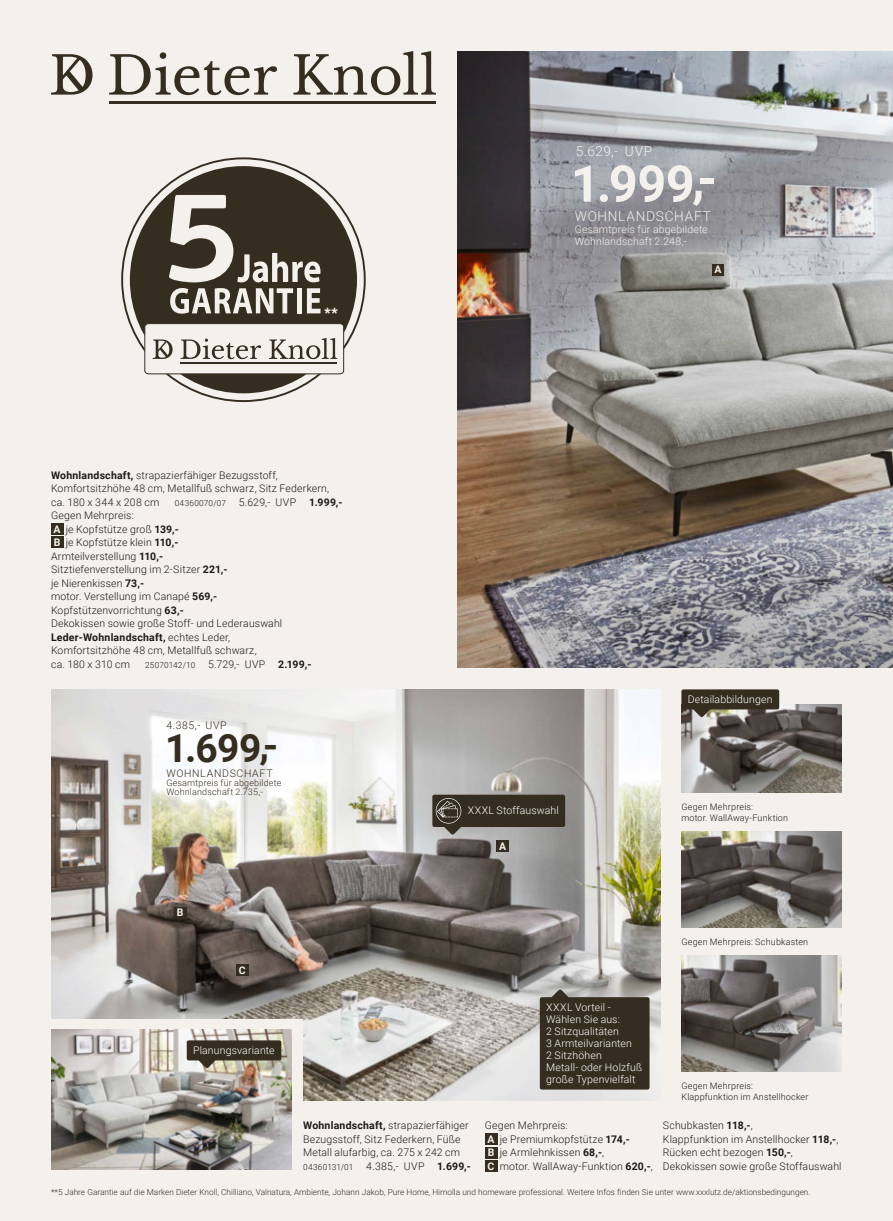
<style>
.page{position:relative;width:893px;height:1221px;background:#fff}
.page>*{position:absolute;margin:0;border:0;box-sizing:border-box;transform-origin:0 0}
.t1{font:700 50.7px "Roboto";color:#f4f1ec}
.t2{font:700 39px "Roboto";color:#362d21}
.t3{font:700 17.1px "Helvetica Neue LT Pro";color:#f4f1ec}
.t4{font:300 13.65px "Roboto";letter-spacing:.05em;color:#f4f1ec}
.t5{font:300 10.5px/13.5px "Roboto";letter-spacing:.015em;color:#1a1a18}
.t6{font:300 10.5px/12px "Roboto";letter-spacing:.015em;color:#fff}
.t7{font:300 10.5px/12px "Roboto";letter-spacing:.015em;color:#f4f1ec}
.t8{font:300 10.5px "Roboto";letter-spacing:.065em;color:#362d21}
.t9{font:700 10.5px "Roboto";color:#f4f1ec}
.t10{font:300 9px/11.2px "Roboto";letter-spacing:.02em;color:#1a1a18}
.t11{font:300 9px/9px "Roboto";letter-spacing:.02em;color:#362d21}
.t12{font:300 8.25px "Roboto";color:#362d21}
.t13{font:300 8.25px "Roboto";letter-spacing:.015em;color:#1a1a18}
.t14{font:300 8.25px "Roboto";letter-spacing:.035em;color:#1a1a18}
.s1{font-weight:700}
.s2{font-size:10.5px}
.s3{font-weight:700;font-size:10.5px}
.s4{font-weight:700;color:#f4f1ec}
</style>
<div class="page">
<div style="left:0;top:0;width:893px;height:1220px;background:#f4f1ec"></div>
<img style="left:457px;top:51px;width:436px;height:616px">
<div style="left:51px;top:523px;width:12px;height:12px;background:#362d21"></div>
<div style="left:51px;top:536px;width:12px;height:12px;background:#362d21"></div>
<img style="left:51px;top:689px;width:609px;height:411px">
<img style="left:681px;top:704px;width:161px;height:88px">
<img style="left:681px;top:831px;width:161px;height:96px">
<img style="left:681px;top:955px;width:161px;height:116px">
<svg style="left:540px;top:988px;width:109px;height:101px"></svg>
<svg style="left:432px;top:794px;width:133px;height:41px"></svg>
<div style="left:130px;top:166px;width:227px;height:227px;background:#362d21;border-radius:50%"></div>
<svg style="left:144px;top:323px;width:201px;height:52px"></svg>
<div style="left:297px;top:288px;width:5px;height:25px;background:#f4f1ec"></div>
<svg style="left:307px;top:288px;width:13px;height:25px"></svg>
<svg style="left:169px;top:195px;width:151px;height:87px"></svg>
<svg style="left:170px;top:288px;width:123px;height:25px"></svg>
<svg style="left:109px;top:52px;width:168px;height:43px"></svg>
<svg style="left:293px;top:51px;width:143px;height:44px"></svg>
<hr style="left:109px;top:101px;width:327px;height:3px;background:#362d21">
<svg style="left:51px;top:54px;width:42px;height:41px"></svg>
<div style="left:7px;top:1018px;width:296px;height:151px;background:#f4f1ec"></div>
<img style="left:51px;top:1029px;width:241px;height:140px">
<div style="left:485px;top:1133px;width:12px;height:11px;background:#362d21"></div>
<div style="left:485px;top:1146px;width:12px;height:12px;background:#362d21"></div>
<div style="left:485px;top:1160px;width:12px;height:11px;background:#362d21"></div>
<div style="left:497px;top:840px;width:12px;height:11px;background:#362d21"></div>
<div style="left:174px;top:906px;width:12px;height:12px;background:#362d21"></div>
<div style="left:712px;top:264px;width:12px;height:11px;background:#362d21"></div>
<div style="left:236px;top:964px;width:12px;height:12px;background:#362d21"></div>
<svg style="left:681px;top:689px;width:98px;height:28px"></svg>
<svg style="left:187px;top:1040px;width:94px;height:28px"></svg>
<h3 class="t4" style="left:576px;top:142px;width:78px">5.629,- UVP</h3>
<h1 class="t1" style="left:571px;top:148px;width:147px">1.999,-</h1>
<h3 class="t4" style="left:575px;top:207px;width:137px">WOHNLANDSCHAFT</h3>
<p class="t7" style="left:575px;top:223px;width:134px">Gesamtpreis für abgebildete<br>Wohnlandschaft 2.248,-</p>
<h3 class="t3" style="left:324px;top:303px;width:15px">**</h3>
<p class="t5" style="left:51px;top:468px;width:280px"><span class="s1">Wohnlandschaft,</span> strapazierfähiger Bezugsstoff,<br>Komfortsitzhöhe 48 cm, Metallfuß schwarz, Sitz Federkern, ca. 180 x 344 x 208 cm</p>
<p class="t14" style="left:175px;top:497px;width:169px">04360070/07 <span class="s2">5.629,- UVP</span> <span class="s3">1.999,-</span></p>
<p class="t5" style="left:51px;top:508px;width:233px">Gegen Mehrpreis:<br><span class="s4">A</span> je Kopfstütze groß <span class="s1">139,-<br></span><span class="s4">B</span> je Kopfstütze klein <span class="s1">110,-<br></span>Armteilverstellung <span class="s1">110,-<br></span>Sitztiefenverstellung im 2-Sitzer <span class="s1">221,-<br></span>je Nierenkissen <span class="s1">73,-<br></span>motor. Verstellung im Canapé <span class="s1">569,-<br></span>Kopfstützenvorrichtung <span class="s1">63,-<br></span>Dekokissen sowie große Stoff- und Lederauswahl<br><span class="s1">Leder-Wohnlandschaft,</span> echtes Leder,<br>Komfortsitzhöhe 48 cm, Metallfuß schwarz,<br>ca. 180 x 310 cm</p>
<p class="t13" style="left:145px;top:659px;width:168px">25070142/10 <span class="s2">5.729,- UVP</span> <span class="s3">2.199,-</span></p>
<p class="t8" style="left:167px;top:717px;width:62px">4.385,- UVP</p>
<p class="t8" style="left:167px;top:765px;width:108px">WOHNLANDSCHAFT</p>
<p class="t11" style="left:166px;top:777px;width:116px">Gesamtpreis für abgebildete<br>Wohnlandschaft 2.735,-</p>
<h2 class="t2" style="left:165px;top:721px;width:115px">1.699,-</h2>
<p class="t9" style="left:177px;top:905px;width:8px">B</p>
<p class="t9" style="left:239px;top:962px;width:8px">C</p>
<p class="t6" style="left:193px;top:1043px;width:83px">Planungsvariante</p>
<p class="t9" style="left:715px;top:262px;width:9px">A</p>
<p class="t6" style="left:468px;top:804px;width:93px">XXXL Stoffauswahl</p>
<p class="t9" style="left:499px;top:838px;width:9px">A</p>
<p class="t6" style="left:546px;top:1000px;width:97px">XXXL Vorteil -<br>Wählen Sie aus:<br>2 Sitzqualitäten<br>3 Armteilvarianten<br>2 Sitzhöhen<br>Metall- oder Holzfuß große Typenvielfalt</p>
<p class="t6" style="left:688px;top:693px;width:86px">Detailabbildungen</p>
<p class="t10" style="left:681px;top:800px;width:108px">Gegen Mehrpreis:<br>motor. WallAway-Funktion</p>
<p class="t10" style="left:681px;top:935px;width:128px">Gegen Mehrpreis: Schubkasten</p>
<p class="t10" style="left:681px;top:1079px;width:128px">Gegen Mehrpreis:<br>Klappfunktion im Anstellhocker</p>
<p class="t5" style="left:303px;top:1118px;width:167px"><span class="s1">Wohnlandschaft,</span> strapazierfähiger<br>Bezugsstoff, Sitz Federkern, Füße<br>Metall alufarbig, ca. 275 x 242 cm</p>
<p class="t13" style="left:303px;top:1160px;width:169px">04360131/01 <span class="s2">4.385,- UVP</span> <span class="s3">1.699,-</span></p>
<p class="t5" style="left:485px;top:1118px;width:169px">Gegen Mehrpreis:<br><span class="s4">A</span> je Premiumkopfstütze <span class="s1">174,-<br></span><span class="s4">B</span> je Armlehnkissen <span class="s1">68,-</span>,<br><span class="s4">C</span> motor. WallAway-Funktion <span class="s1">620,-</span>,</p>
<p class="t5" style="left:663px;top:1118px;width:180px">Schubkasten <span class="s1">118,-</span>,<br>Klappfunktion im Anstellhocker <span class="s1">118,-</span>,<br>Rücken echt bezogen <span class="s1">150,-</span>,<br>Dekokissen sowie große Stoffauswahl</p>
<p class="t12" style="left:51px;top:1186px;width:761px">**5 Jahre Garantie auf die Marken Dieter Knoll, Chilliano, Valnatura, Ambiente, Johann Jakob, Pure Home, Himolla und homeware professional. Weitere Infos finden Sie unter www.xxxlutz.de/aktionsbedingungen.</p>
</div>
